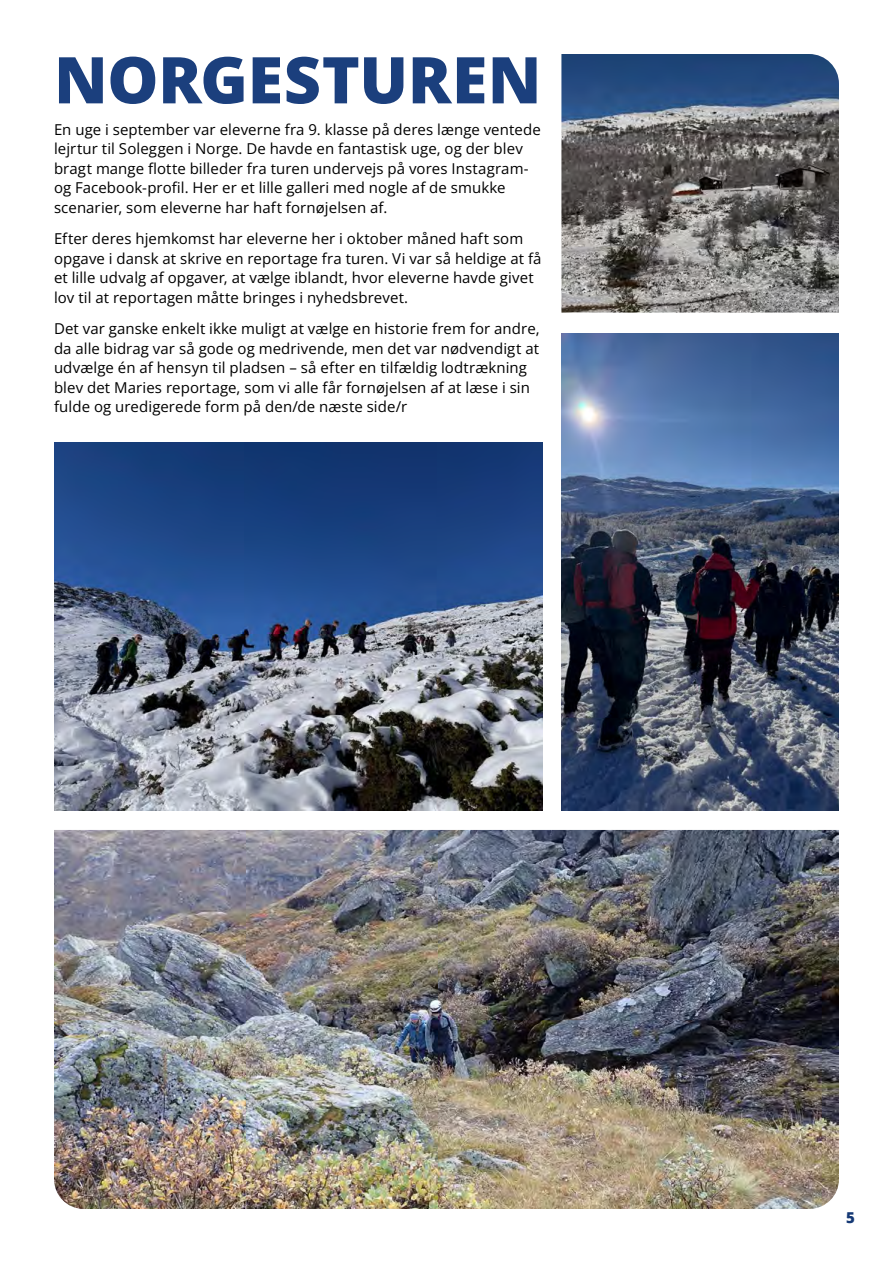
<style>
.page{position:relative;width:893px;height:1263px;background:#fff}
.page>*{position:absolute;margin:0;border:0;box-sizing:border-box;transform-origin:0 0}
.t1{font:800 64.5px "Open Sans";letter-spacing:-.005em;color:#1b3f7d}
.t2{font:15px/19.5px "Open Sans";letter-spacing:.005em;color:#000}
.t3{font:800 15px "Open Sans";color:#153975}
</style>
<div class="page">
<img style="left:54px;top:830px;width:785px;height:379px">
<img style="left:561px;top:54px;width:278px;height:259px">
<img style="left:561px;top:334px;width:278px;height:477px">
<img style="left:54px;top:442px;width:488px;height:369px">
<h1 class="t1" style="left:54px;top:31px;width:489px">NORGESTUREN</h1>
<p class="t2" style="left:54px;top:119px;width:488px">En uge i september var eleverne fra 9. klasse på deres længe ventede lejrtur til Soleggen i Norge. De havde en fantastisk uge, og der blev bragt mange flotte billeder fra turen undervejs på vores Instagram&shy;og Facebook-profil. Her er et lille galleri med nogle af de smukke scenarier, som eleverne har haft fornøjelsen af.</p>
<p class="t2" style="left:54px;top:229px;width:489px">Efter deres hjemkomst har eleverne her i oktober måned haft som opgave i dansk at skrive en reportage fra turen. Vi var så heldige at få et lille udvalg af opgaver, at vælge iblandt, hvor eleverne havde givet lov til at reportagen måtte bringes i nyhedsbrevet.</p>
<p class="t2" style="left:54px;top:319px;width:487px">Det var ganske enkelt ikke muligt at vælge en historie frem for andre, da alle bidrag var så gode og medrivende, men det var nødvendigt at udvælge én af hensyn til pladsen – så efter en tilfældig lodtrækning blev det Maries reportage, som vi alle får fornøjelsen af at læse i sin fulde og uredigerede form på den/de næste side/r</p>
<p class="t3" style="left:846px;top:1206px;width:10px">5</p>
</div>
